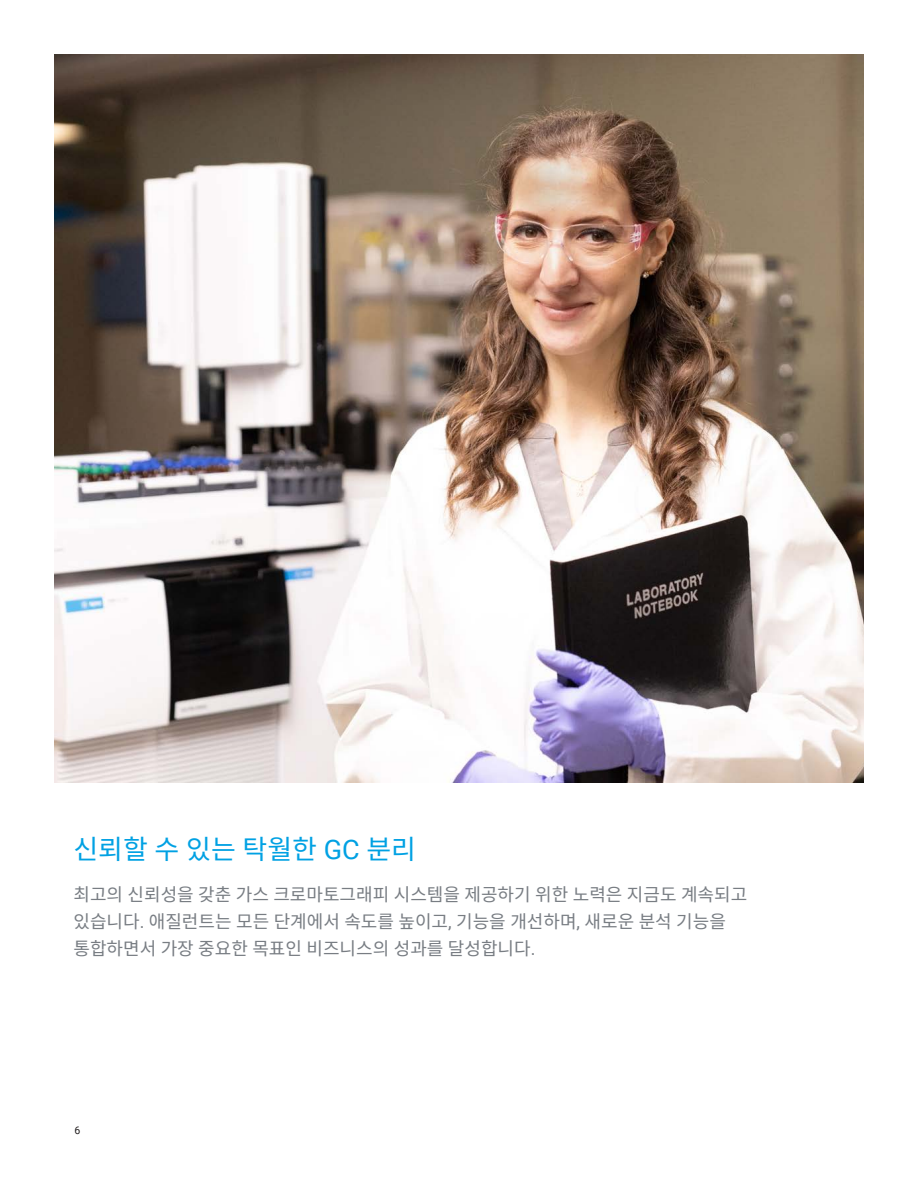
<style>
.page{position:relative;width:918px;height:1188px;background:#fff}
.page>*{position:absolute;margin:0;border:0;box-sizing:border-box;transform-origin:0 0}
.t1{font:27px "Noto Sans CJ Kkr";color:#00a1e3}
.t2{font:18px/27px "Noto Sans CJ Kkr";color:#787d83}
.t3{font:10.5px "Roboto";color:#231f20}
.s1{font-family:"Roboto"}
</style>
<div class="page">
<img style="left:54px;top:54px;width:810px;height:729px">
<h1 class="t1" style="left:73px;top:834px;width:344px">신뢰할 수 있는 탁월한 <span class="s1">GC</span> 분리</h1>
<p class="t2" style="left:73px;top:882px;width:675px">최고의 신뢰성을 갖춘 가스 크로마토그래피 시스템을 제공하기 위한 노력은 지금도 계속되고 있습니다<span class="s1">.</span> 애질런트는 모든 단계에서 속도를 높이고<span class="s1">,</span> 기능을 개선하며<span class="s1">,</span> 새로운 분석 기능을 통합하면서 가장 중요한 목표인 비즈니스의 성과를 달성합니다<span class="s1">.</span></p>
<p class="t3" style="left:75px;top:1123px;width:7px">6</p>
</div>
